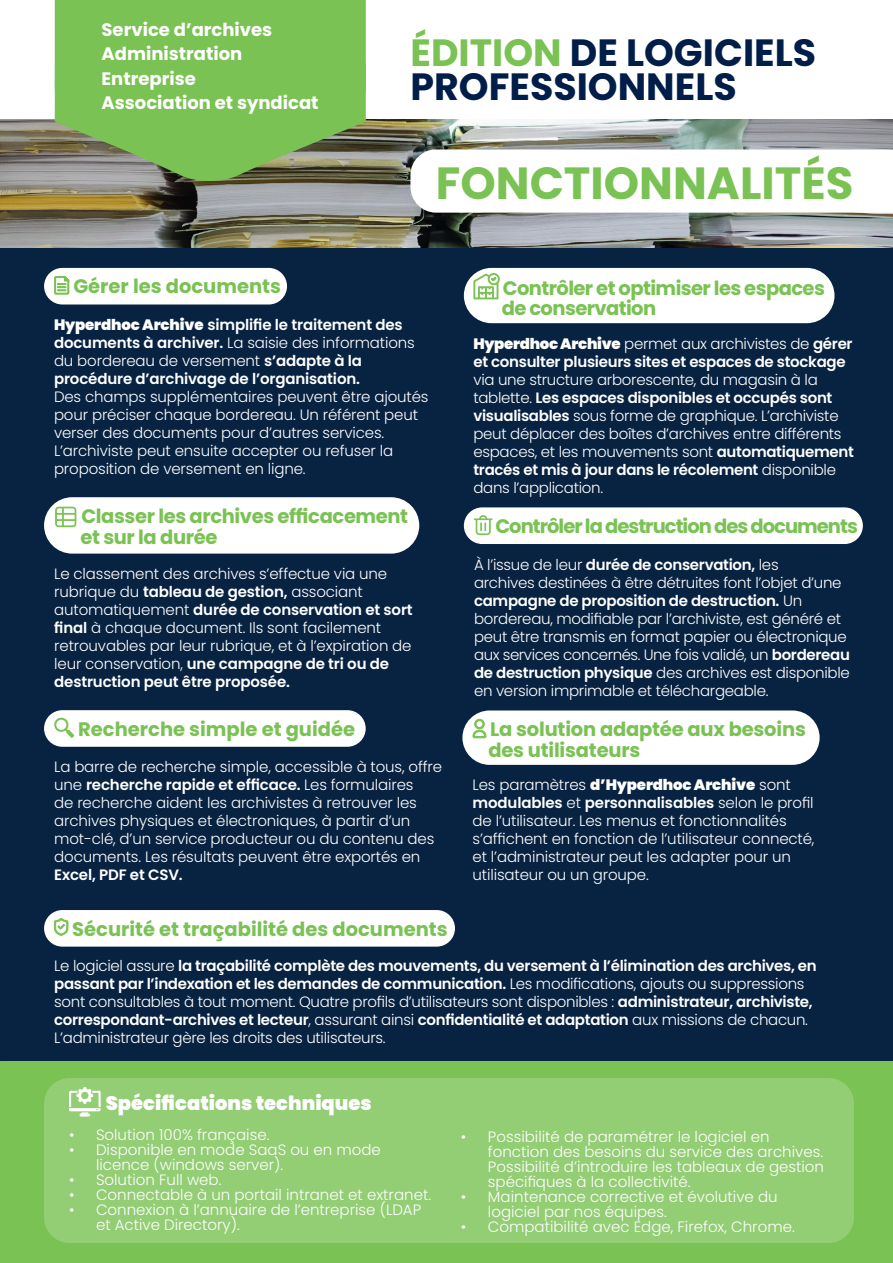
<style>
.page{position:relative;width:893px;height:1263px;background:#fff}
.page>*{position:absolute;margin:0;border:0;box-sizing:border-box;transform-origin:0 0}
.t1{font:700 45px "Poppins";color:#79c253}
.t2{font:700 37.95px/33.9px "Poppins";color:#001e49}
.t3{font:700 19.5px/21px "Poppins";letter-spacing:-.02em;color:#79c253}
.t4{font:700 19.5px "Poppins";color:#79c253}
.t5{font:700 19.5px "Poppins";letter-spacing:-.05em;color:#79c253}
.t6{font:900 19.5px "Poppins";color:#fff}
.t7{font:700 18px/24.5px "Poppins";color:#fff}
.t8{font:300 15px/18px "Poppins";letter-spacing:-.01em;color:#fff}
.t9{font:600 15px/18px "Poppins";letter-spacing:-.02em;color:#fff}
.s1{color:#79c253}
.s2{font-weight:900}
.s3{font-weight:300}
.s4{font-weight:600}
</style>
<div class="page">
<img style="left:0;top:119px;width:893px;height:130px">
<div style="left:0;top:249px;width:893px;height:814px;background:#082241"></div>
<svg style="left:410px;top:149px;width:483px;height:64px"></svg>
<svg style="left:55px;top:0;width:311px;height:183px;background:#79b656"></svg>
<div style="left:44px;top:268px;width:243px;height:36px;background:#fff;border-radius:18px"></div>
<svg style="left:54px;top:276px;width:16px;height:19px"></svg>
<div style="left:44px;top:497px;width:375px;height:57px;background:#fff;border-radius:28px"></div>
<svg style="left:55px;top:506px;width:22px;height:22px"></svg>
<div style="left:44px;top:710px;width:322px;height:37px;background:#fff;border-radius:18px"></div>
<svg style="left:54px;top:717px;width:20px;height:21px"></svg>
<div style="left:44px;top:910px;width:411px;height:37px;background:#fff;border-radius:18px"></div>
<svg style="left:54px;top:918px;width:14px;height:18px"></svg>
<div style="left:464px;top:507px;width:399px;height:37px;background:#fff;border-radius:18px"></div>
<svg style="left:474px;top:515px;width:18px;height:20px"></svg>
<div style="left:462px;top:710px;width:358px;height:55px;background:#fff;border-radius:27px"></div>
<svg style="left:472px;top:718px;width:15px;height:20px"></svg>
<div style="left:464px;top:268px;width:370px;height:55px;background:#fff;border-radius:28px"></div>
<svg style="left:473px;top:272px;width:27px;height:27px"></svg>
<div style="left:0;top:1061px;width:893px;height:202px;background:#79c253"></div>
<div style="left:44px;top:1078px;width:810px;height:165px;background:#93cd74;border-radius:26px"></div>
<svg style="left:69px;top:1087px;width:32px;height:29px"></svg>
<p class="t7" style="left:102px;top:17px;width:218px">Service d’archives<br>Administration<br>Entreprise<br>Association et syndicat</p>
<h2 class="t2" style="left:410px;top:36px;width:407px"><span class="s1">ÉDITION</span> DE LOGICIELS<br>PROFESSIONNELS</h2>
<h1 class="t1" style="left:436px;top:158px;width:419px">FONCTIONNALITÉS</h1>
<h3 class="t4" style="left:73px;top:275px;width:209px">Gérer les documents</h3>
<p class="t9" style="left:54px;top:316px;width:362px"><span class="s2">Hyperdhoc Archive</span> simplifie le traitement des documents à archiver. <span class="s3">La saisie des informations du bordereau de versement</span> s’adapte à la procédure d’archivage de l’organisation.</p>
<p class="t8" style="left:54px;top:388px;width:376px">Des champs supplémentaires peuvent être ajoutés pour préciser chaque bordereau. Un référent peut verser des documents pour d’autres services.<br>L’archiviste peut ensuite accepter ou refuser la proposition de versement en ligne.</p>
<h3 class="t3" style="left:80px;top:506px;width:329px">Classer les archives efficacement et sur la durée</h3>
<p class="t8" style="left:54px;top:565px;width:360px">Le classement des archives s’effectue via une rubrique du <span class="s4">tableau de gestion,</span> associant automatiquement <span class="s4">durée de conservation et sort final</span> à chaque document. Ils sont facilement retrouvables par leur rubrique, et à l’expiration de leur conservation, <span class="s4">une campagne de tri ou de destruction peut être proposée.</span></p>
<h3 class="t4" style="left:78px;top:718px;width:278px">Recherche simple et guidée</h3>
<p class="t8" style="left:54px;top:758px;width:389px">La barre de recherche simple, accessible à tous, offre une <span class="s4">recherche rapide et efficace.</span> Les formulaires<br>de recherche aident les archivistes à retrouver les archives physiques et électroniques, à partir d’un mot-clé, d’un service producteur ou du contenu des documents. Les résultats peuvent être exportés en</p>
<p class="t9" style="left:54px;top:866px;width:130px">Excel, PDF et CSV.</p>
<h3 class="t4" style="left:72px;top:917px;width:377px">Sécurité et traçabilité des documents</h3>
<p class="t9" style="left:54px;top:956px;width:764px"><span class="s3">Le logiciel assure</span> la traçabilité complète des mouvements, du versement à l’élimination des archives, en passant par l’indexation et les demandes de communication. <span class="s3">Les modifications, ajouts ou suppressions sont consultables à tout moment. Quatre profils d’utilisateurs sont disponibles :</span> administrateur, archiviste, correspondant-archives et lecteur<span class="s3">, assurant ainsi</span> confidentialité et adaptation <span class="s3">aux missions de chacun.<br>L’administrateur gère les droits des utilisateurs.</span></p>
<h3 class="t3" style="left:502px;top:279px;width:325px;line-height:19.5px">Contrôler et optimiser les espaces de conservation</h3>
<p class="t9" style="left:473px;top:335px;width:381px"><span class="s2">Hyperdhoc Archive</span> <span class="s3">permet aux archivistes de</span> gérer et consulter plusieurs sites et espaces de stockage</p>
<p class="t8" style="left:473px;top:371px;width:382px">via une structure arborescente, du magasin à la tablette. <span class="s4">Les espaces disponibles et occupés sont visualisables</span> sous forme de graphique. L’archiviste peut déplacer des boîtes d’archives entre différents espaces, et les mouvements sont <span class="s4">automatiquement tracés et mis à jour dans le récolement</span> disponible dans l’application.</p>
<h3 class="t5" style="left:495px;top:515px;width:364px">Contrôler la destruction des documents</h3>
<p class="t8" style="left:474px;top:556px;width:377px">À l’issue de leur <span class="s4">durée de conservation,</span> les<br>archives destinées à être détruites font l’objet d’une <span class="s4">campagne de proposition de destruction.</span> Un bordereau, modifiable par l’archiviste, est généré et peut être transmis en format papier ou électronique aux services concernés. Une fois validé, un <span class="s4">bordereau de destruction physique</span> des archives est disponible en version imprimable et téléchargeable.</p>
<h3 class="t3" style="left:488px;top:719px;width:319px">La solution adaptée aux besoins des utilisateurs</h3>
<p class="t8" style="left:473px;top:776px;width:343px">Les paramètres <span class="s2">d’Hyperdhoc Archive</span> sont <span class="s4">modulables</span> et <span class="s4">personnalisables</span> selon le profil de l’utilisateur. Les menus et fonctionnalités s’affichent en fonction de l’utilisateur connecté, et l’administrateur peut les adapter pour un utilisateur ou un groupe.</p>
<h3 class="t6" style="left:106px;top:1092px;width:268px">Spécifications techniques</h3>
<p class="t8" style="left:69px;top:1126px;width:202px">• Solution 100% française.</p>
<p class="t8" style="left:96px;top:1142px;width:286px;line-height:15px;text-indent:-27px">• Disponible en mode SaaS ou en mode licence (windows server).</p>
<p class="t8" style="left:69px;top:1171px;width:154px">• Solution Full web.</p>
<p class="t8" style="left:69px;top:1186px;width:364px">• Connectable à un portail intranet et extranet.</p>
<p class="t8" style="left:96px;top:1202px;width:327px;line-height:15px;text-indent:-27px">• Connexion à l’annuaire de l’entreprise (LDAP et Active Directory).</p>
<p class="t8" style="left:488px;top:1129px;width:338px;line-height:15px;text-indent:-27px">• Possibilité de paramétrer le logiciel en fonction des besoins du service des archives.<br>Possibilité d’introduire les tableaux de gestion spécifiques à la collectivité.</p>
<p class="t8" style="left:488px;top:1189px;width:291px;line-height:15px;text-indent:-27px">• Maintenance corrective et évolutive du logiciel par nos équipes.</p>
<p class="t8" style="left:461px;top:1218px;width:335px">• Compatibilité avec Edge, Firefox, Chrome.</p>
</div>
